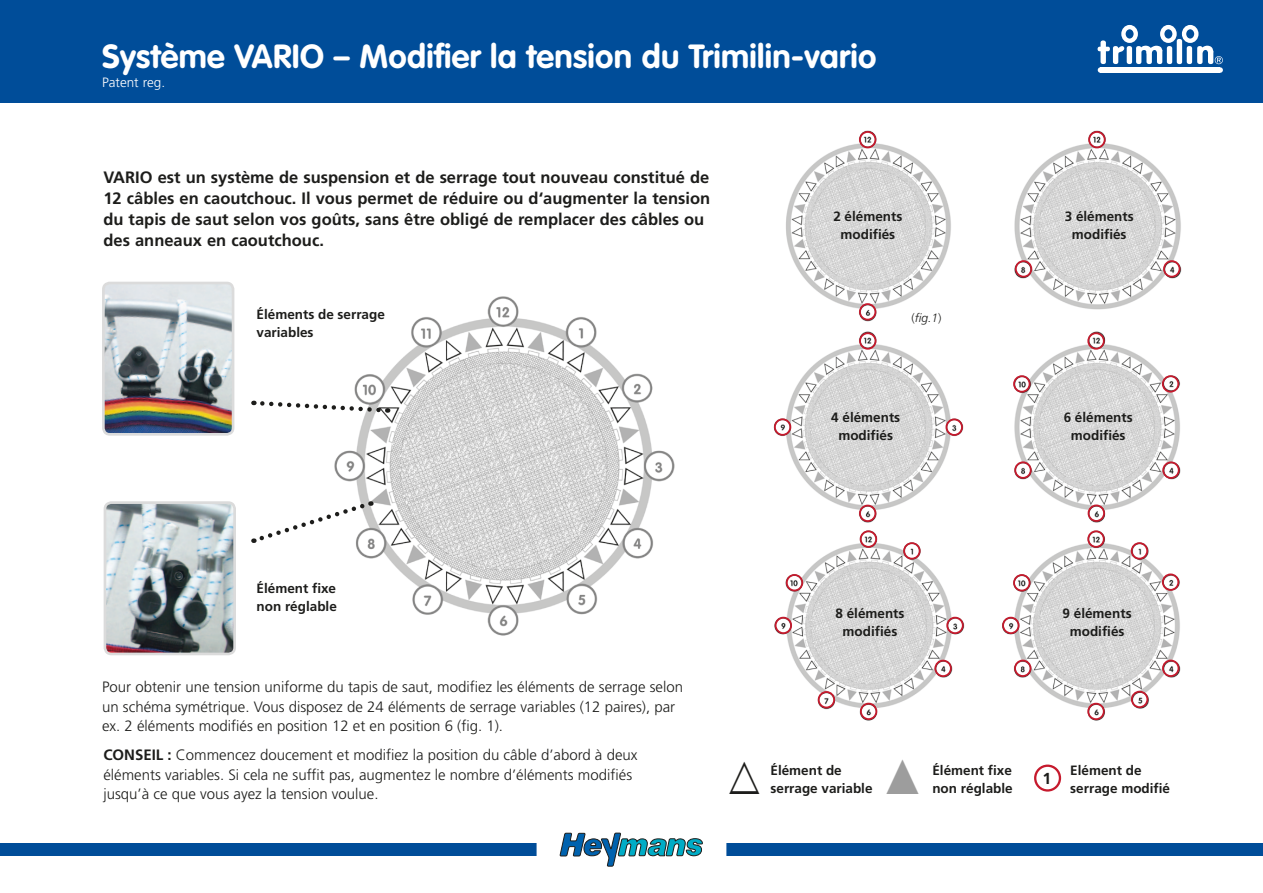
<style>
.page{position:relative;width:1263px;height:893px;background:#fff}
.page>*{position:absolute;margin:0;border:0;box-sizing:border-box;transform-origin:0 0}
.t1{font:700 33px "VAG Rounded";letter-spacing:.01em;color:#fff}
.t2{font:700 16.5px/21px "Frutiger";color:#1d1d1b}
.t3{font:700 15.9px "Frutiger";color:#1d1d1b}
.t4{font:300 15px/19.5px "Frutiger";color:#1d1d1b}
.t5{font:700 13.5px/18px "Frutiger";color:#1d1d1b;text-align:center}
.t6{font:300 13.5px "Frutiger";color:#fff}
.t7{font:italic 300 12px "Frutiger";color:#1d1d1b}
.s1{font-weight:700}
.s2{font-style:normal}
</style>
<div class="page">
<img style="left:334px;top:296px;width:341px;height:340px">
<svg style="left:253px;top:399px;width:135px;height:16px"></svg>
<svg style="left:253px;top:499px;width:119px;height:45px"></svg>
<img style="left:106px;top:286px;width:124px;height:146px">
<div style="left:102px;top:282px;width:132px;height:154px;border:3px solid #dbdbdb;border-radius:6px"></div>
<img style="left:108px;top:505px;width:124px;height:146px">
<div style="left:104px;top:501px;width:132px;height:154px;border:3px solid #dbdbdb;border-radius:6px"></div>
<img style="left:1002px;top:533px;width:179px;height:188px">
<div style="left:1087px;top:530px;width:18px;height:18px;border:2px solid #c61a2d;border-radius:50%"></div>
<div style="left:1013px;top:574px;width:17px;height:17px;border:2px solid #c61a2d;border-radius:50%"></div>
<div style="left:1002px;top:617px;width:17px;height:17px;border:2px solid #c61a2d;border-radius:50%"></div>
<div style="left:1131px;top:542px;width:17px;height:18px;border:2px solid #c61a2d;border-radius:50%"></div>
<div style="left:1162px;top:573px;width:17px;height:18px;border:2px solid #c61a2d;border-radius:50%"></div>
<div style="left:1087px;top:703px;width:18px;height:17px;border:2px solid #c61a2d;border-radius:50%"></div>
<div style="left:1131px;top:691px;width:17px;height:17px;border:2px solid #c61a2d;border-radius:50%"></div>
<div style="left:1162px;top:660px;width:17px;height:17px;border:2px solid #c61a2d;border-radius:50%"></div>
<div style="left:1014px;top:660px;width:17px;height:17px;border:2px solid #c61a2d;border-radius:50%"></div>
<img style="left:1013px;top:331px;width:168px;height:192px">
<div style="left:1087px;top:332px;width:18px;height:18px;border:2px solid #c61a2d;border-radius:50%"></div>
<div style="left:1162px;top:375px;width:17px;height:18px;border:2px solid #c61a2d;border-radius:50%"></div>
<div style="left:1088px;top:504px;width:17px;height:18px;border:2px solid #c61a2d;border-radius:50%"></div>
<div style="left:1162px;top:461px;width:17px;height:18px;border:2px solid #c61a2d;border-radius:50%"></div>
<div style="left:1014px;top:461px;width:18px;height:18px;border:2px solid #c61a2d;border-radius:50%"></div>
<div style="left:1013px;top:375px;width:17px;height:18px;border:2px solid #c61a2d;border-radius:50%"></div>
<img style="left:773px;top:331px;width:191px;height:192px">
<div style="left:859px;top:332px;width:17px;height:18px;border:2px solid #c61a2d;border-radius:50%"></div>
<div style="left:859px;top:505px;width:17px;height:17px;border:2px solid #c61a2d;border-radius:50%"></div>
<div style="left:774px;top:418px;width:17px;height:18px;border:2px solid #c61a2d;border-radius:50%"></div>
<div style="left:945px;top:418px;width:18px;height:18px;border:2px solid #c61a2d;border-radius:50%"></div>
<img style="left:786px;top:130px;width:165px;height:192px">
<div style="left:859px;top:131px;width:17px;height:17px;border:2px solid #c61a2d;border-radius:50%"></div>
<div style="left:859px;top:303px;width:17px;height:17px;border:2px solid #c61a2d;border-radius:50%"></div>
<img style="left:1014px;top:130px;width:168px;height:180px">
<div style="left:1088px;top:131px;width:17px;height:17px;border:2px solid #c61a2d;border-radius:50%"></div>
<div style="left:1163px;top:260px;width:17px;height:18px;border:2px solid #c61a2d;border-radius:50%"></div>
<div style="left:1015px;top:260px;width:17px;height:18px;border:2px solid #c61a2d;border-radius:50%"></div>
<img style="left:774px;top:530px;width:191px;height:191px">
<div style="left:860px;top:530px;width:17px;height:18px;border:2px solid #c61a2d;border-radius:50%"></div>
<div style="left:903px;top:542px;width:17px;height:18px;border:2px solid #c61a2d;border-radius:50%"></div>
<div style="left:775px;top:617px;width:17px;height:17px;border:2px solid #c61a2d;border-radius:50%"></div>
<div style="left:818px;top:691px;width:17px;height:17px;border:2px solid #c61a2d;border-radius:50%"></div>
<div style="left:786px;top:574px;width:17px;height:17px;border:2px solid #c61a2d;border-radius:50%"></div>
<div style="left:946px;top:617px;width:18px;height:17px;border:2px solid #c61a2d;border-radius:50%"></div>
<div style="left:934px;top:660px;width:18px;height:17px;border:2px solid #c61a2d;border-radius:50%"></div>
<div style="left:860px;top:703px;width:17px;height:17px;border:2px solid #c61a2d;border-radius:50%"></div>
<div style="left:0;top:843px;width:1263px;height:12px;background:#004d99"></div>
<div style="left:537px;top:818px;width:189px;height:55px;background:#fff;border-radius:12px"></div>
<svg style="left:560px;top:833px;width:143px;height:33px"></svg>
<div style="left:0;top:0;width:1263px;height:102px;background:#004d99"></div>
<div style="left:1034px;top:764px;width:27px;height:28px;border:2px solid #c61a2d;border-radius:50%"></div>
<div style="left:1100px;top:40px;width:6px;height:24px;background:#fff;border-radius:2px"></div>
<div style="left:1113px;top:46px;width:5px;height:18px;background:#fff;border-radius:2px"></div>
<hr style="left:1097px;top:47px;width:13px;height:4px;background:#fff;border-radius:2px">
<svg style="left:1098px;top:67px;width:2px;height:6px"></svg>
<div style="left:1100px;top:67px;width:120px;height:6px;background:#fff"></div>
<svg style="left:1116px;top:24px;width:107px;height:49px"></svg>
<h1 class="t1" style="left:102px;top:43px;width:776px">Système VARIO – Modifier la tension du Trimilin-vario</h1>
<p class="t6" style="left:102px;top:77px;width:65px">Patent reg.</p>
<p class="t2" style="left:103px;top:167px;width:608px">VARIO est un système de suspension et de serrage tout nouveau constitué de 12 câbles en caoutchouc. Il vous permet de réduire ou d‘augmenter la tension du tapis de saut selon vos goûts, sans être obligé de remplacer des câbles ou des anneaux en caoutchouc.</p>
<p class="t5" style="left:257px;top:305px;width:130px;text-align:left">Éléments de serrage variables</p>
<p class="t5" style="left:257px;top:580px;width:82px;text-align:left">Élément fixe non réglable</p>
<p class="t4" style="left:102px;top:678px;width:582px">Pour obtenir une tension uniforme du tapis de saut, modifiez les éléments de serrage selon un schéma symétrique. Vous disposez de 24 éléments de serrage variables (12 paires), par ex. 2 éléments modifiés en position 12 et en position 6 (fig. 1).</p>
<p class="t4" style="left:103px;top:746px;width:535px"><span class="s1">CONSEIL :</span> Commencez doucement et modifiez la position du câble d’abord à deux éléments variables. Si cela ne suffit pas, augmentez le nombre d’éléments modifiés jusqu’à ce que vous ayez la tension voulue.</p>
<p class="t5" style="left:833px;top:207px;width:71px">2 éléments modifiés</p>
<p class="t5" style="left:1065px;top:207px;width:71px">3 éléments modifiés</p>
<p class="t7" style="left:911px;top:311px;width:32px"><span class="s2">(</span>fig.1<span class="s2">)</span></p>
<p class="t5" style="left:831px;top:409px;width:71px">4 éléments modifiés</p>
<p class="t5" style="left:835px;top:605px;width:71px">8 éléments modifiés</p>
<p class="t5" style="left:1064px;top:409px;width:71px">6 éléments modifiés</p>
<p class="t5" style="left:1062px;top:605px;width:71px">9 éléments modifiés</p>
<p class="t5" style="left:770px;top:761px;width:104px;text-align:left">Élément de serrage variable</p>
<p class="t5" style="left:932px;top:761px;width:82px;text-align:left">Élément fixe non réglable</p>
<p class="t3" style="left:1042px;top:770px;width:10px">1</p>
<p class="t5" style="left:1070px;top:761px;width:101px;text-align:left">Elément de serrage modifié</p>
</div>
